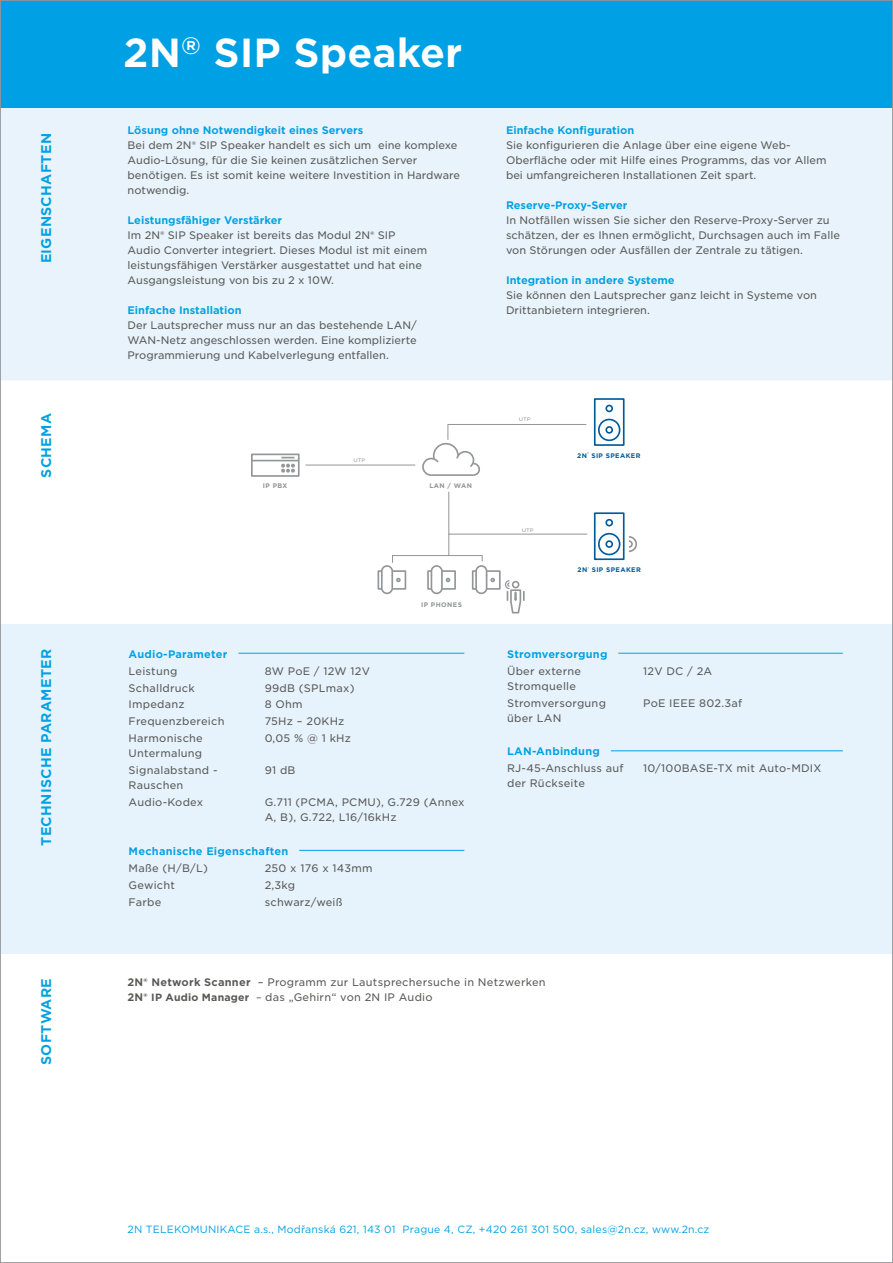
<style>
.page{position:relative;width:893px;height:1263px;background:#fff}
.page>*{position:absolute;margin:0;border:0;box-sizing:border-box;transform-origin:0 0}
.t1{font:700 39px "Gotham S Sm";color:#fff}
.t2{font:700 13.5px "Gotham S Sm";letter-spacing:.02em;color:#00a1e4}
.t3{font:10.5px/15px "Gotham S Sm";color:#585856}
.t4{font:10.5px/15px "Gotham S Sm";letter-spacing:.02em;color:#585856}
.t5{font:700 10.5px "Gotham S Sm";color:#00a1e4}
.t6{font:10.5px "Gotham";letter-spacing:.02em;color:#00a1e4}
.t7{font:700 10.5px "Gotham S Sm";letter-spacing:.02em;color:#00a1e4}
.t8{font:700 6.6px "Gotham";letter-spacing:.06em;color:#005a9c}
.t9{font:700 6.6px "Gotham";letter-spacing:.06em;color:#929595}
.t10{font:4.8px "Gotham S Sm";color:#939598;scale:1.13 1}
.s1{font-weight:700}
.s2{font-family:"Gotham";font-weight:700}
.s3{font-family:"Gotham"}
</style>
<div class="page">
<div style="left:2px;top:107px;width:889px;height:273px;background:#e9f3fb"></div>
<div style="left:0;top:624px;width:893px;height:329px;background:#e7f3fc"></div>
<hr style="left:238px;top:653px;width:226px;height:1px;background:#00a1e4">
<hr style="left:299px;top:850px;width:165px;height:1px;background:#00a1e4">
<hr style="left:618px;top:653px;width:225px;height:1px;background:#00a1e4">
<hr style="left:611px;top:750px;width:232px;height:1px;background:#00a1e4">
<div style="left:0;top:0;width:893px;height:107px;background:#00a1e4"></div>
<div style="left:251px;top:453px;width:49px;height:24px;border:2px solid #939598"></div>
<hr style="left:252px;top:460px;width:46px;height:1px;background:#939598">
<svg style="left:281px;top:457px;width:14px;height:1px"></svg>
<svg style="left:281px;top:464px;width:14px;height:9px"></svg>
<div style="left:605px;top:405px;width:8px;height:7px;border:2px solid #005a9c;border-radius:50%"></div>
<div style="left:605px;top:426px;width:8px;height:8px;border:2px solid #005a9c;border-radius:50%"></div>
<div style="left:594px;top:398px;width:31px;height:48px;border:2px solid #005a9c"></div>
<div style="left:598px;top:419px;width:22px;height:22px;border:2px solid #005a9c;border-radius:50%"></div>
<div style="left:605px;top:519px;width:8px;height:7px;border:2px solid #005a9c;border-radius:50%"></div>
<div style="left:605px;top:540px;width:8px;height:8px;border:2px solid #005a9c;border-radius:50%"></div>
<div style="left:594px;top:512px;width:31px;height:48px;border:2px solid #005a9c"></div>
<div style="left:598px;top:533px;width:22px;height:22px;border:2px solid #005a9c;border-radius:50%"></div>
<svg style="left:629px;top:536px;width:8px;height:17px"></svg>
<div style="left:378px;top:570px;width:5px;height:20px;border:2px solid #939598"></div>
<hr style="left:305px;top:464px;width:110px;height:1px;background:#939598">
<svg style="left:422px;top:424px;width:165px;height:52px"></svg>
<svg style="left:380px;top:491px;width:208px;height:123px"></svg>
<p class="t2" style="left:37px;top:263px;width:132px;rotate:-90deg">EIGENSCHAFTEN</p>
<p class="t2" style="left:37px;top:478px;width:66px;rotate:-90deg">SCHEMA</p>
<p class="t2" style="left:37px;top:846px;width:199px;rotate:-90deg">TECHNISCHE PARAMETER</p>
<p class="t2" style="left:37px;top:1065px;width:89px;rotate:-90deg">SOFTWARE</p>
<h1 class="t1" style="left:123px;top:25px;width:341px">2N<sup>®</sup> SIP Speaker</h1>
<p class="t5" style="left:128px;top:122px;width:237px">Lösung ohne Notwendigkeit eines Servers</p>
<p class="t3" style="left:128px;top:137px;width:334px">Bei dem 2N® SIP Speaker handelt es sich um eine komplexe Audio-Lösung, für die Sie keinen zusätzlichen Server benötigen. Es ist somit keine weitere Investition in Hardware notwendig.</p>
<p class="t5" style="left:128px;top:213px;width:156px">Leistungsfähiger Verstärker</p>
<p class="t3" style="left:128px;top:227px;width:301px">Im 2N® SIP Speaker ist bereits das Modul 2N® SIP Audio Converter integriert. Dieses Modul ist mit einem leistungsfähigen Verstärker ausgestattet und hat eine Ausgangsleistung von bis zu 2 x 10W.</p>
<p class="t5" style="left:128px;top:303px;width:116px">Einfache Installation</p>
<p class="t3" style="left:128px;top:317px;width:291px;text-align:justify">Der Lautsprecher muss nur an das bestehende LAN/ WAN-Netz angeschlossen werden. Eine komplizierte Programmierung und Kabelverlegung entfallen.</p>
<p class="t10" style="left:354px;top:457px;width:12px">UTP</p>
<p class="t9" style="left:263px;top:481px;width:26px">IP PBX</p>
<p class="t9" style="left:429px;top:481px;width:44px">LAN / WAN</p>
<p class="t9" style="left:421px;top:600px;width:42px">IP PHONES</p>
<p class="t7" style="left:129px;top:647px;width:100px">Audio-Parameter</p>
<p class="t4" style="left:129px;top:663px;width:50px">Leistung</p>
<p class="t4" style="left:265px;top:663px;width:107px">8W PoE / 12W 12V</p>
<p class="t4" style="left:129px;top:680px;width:68px">Schalldruck</p>
<p class="t4" style="left:265px;top:680px;width:91px">99dB (SPLmax)</p>
<p class="t4" style="left:129px;top:697px;width:58px">Impedanz</p>
<p class="t3" style="left:265px;top:697px;width:39px">8 Ohm</p>
<p class="t4" style="left:129px;top:714px;width:97px">Frequenzbereich</p>
<p class="t4" style="left:265px;top:714px;width:81px">75Hz – 20KHz</p>
<p class="t4" style="left:129px;top:731px;width:76px">Harmonische<br>Untermalung</p>
<p class="t3" style="left:265px;top:731px;width:88px">0,05 % @ 1 kHz</p>
<p class="t4" style="left:129px;top:762px;width:90px">Signalabstand -<br>Rauschen</p>
<p class="t3" style="left:265px;top:762px;width:32px">91 dB</p>
<p class="t4" style="left:129px;top:794px;width:76px">Audio-Kodex</p>
<p class="t4" style="left:265px;top:794px;width:201px">G.711 (PCMA, PCMU), G.729 (Annex<br>A, B), G.722, L16/16kHz</p>
<p class="t7" style="left:129px;top:844px;width:161px">Mechanische Eigenschaften</p>
<p class="t3" style="left:129px;top:860px;width:81px">Maße (H/B/L)</p>
<p class="t4" style="left:265px;top:860px;width:109px">250 x 176 x 143mm</p>
<p class="t4" style="left:129px;top:877px;width:48px">Gewicht</p>
<p class="t3" style="left:265px;top:877px;width:32px">2,3kg</p>
<p class="t3" style="left:129px;top:894px;width:34px">Farbe</p>
<p class="t4" style="left:265px;top:894px;width:79px">schwarz/weiß</p>
<p class="t5" style="left:506px;top:123px;width:130px">Einfache Konfiguration</p>
<p class="t3" style="left:506px;top:137px;width:322px">Sie konfigurieren die Anlage über eine eigene Web-<br>Oberfläche oder mit Hilfe eines Programms, das vor Allem bei umfangreicheren Installationen Zeit spart.</p>
<p class="t5" style="left:506px;top:198px;width:123px">Reserve-Proxy-Server</p>
<p class="t3" style="left:506px;top:212px;width:335px">In Notfällen wissen Sie sicher den Reserve-Proxy-Server zu schätzen, der es Ihnen ermöglicht, Durchsagen auch im Falle von Störungen oder Ausfällen der Zentrale zu tätigen.</p>
<p class="t5" style="left:506px;top:273px;width:170px">Integration in andere Systeme</p>
<p class="t3" style="left:506px;top:287px;width:313px">Sie können den Lautsprecher ganz leicht in Systeme von<br>Drittanbietern integrieren.</p>
<p class="t10" style="left:519px;top:416px;width:12px">UTP</p>
<p class="t10" style="left:522px;top:527px;width:12px">UTP</p>
<p class="t8" style="left:577px;top:451px;width:65px">2N<sup>®</sup> SIP SPEAKER</p>
<p class="t8" style="left:577px;top:565px;width:65px">2N<sup>®</sup> SIP SPEAKER</p>
<p class="t7" style="left:507px;top:647px;width:102px">Stromversorgung</p>
<p class="t4" style="left:507px;top:663px;width:76px">Über externe<br>Stromquelle</p>
<p class="t3" style="left:643px;top:663px;width:71px">12V DC / 2A</p>
<p class="t4" style="left:507px;top:695px;width:100px">Stromversorgung über LAN</p>
<p class="t4" style="left:643px;top:695px;width:100px">PoE IEEE 802.3af</p>
<p class="t7" style="left:507px;top:744px;width:94px">LAN-Anbindung</p>
<p class="t4" style="left:507px;top:761px;width:118px">RJ-45-Anschluss auf der Rückseite</p>
<p class="t4" style="left:643px;top:761px;width:180px">10/100BASE-TX mit Auto-MDIX</p>
<p class="t4" style="left:128px;top:975px;width:420px"><span class="s1">2N® Network Scanner</span> – Programm zur Lautsprechersuche in Netzwerken<br><span class="s1">2N®</span> <span class="s2">IP Audio Manager</span> <span class="s3">–</span> das „Gehirn“ von 2N IP Audio</p>
<p class="t6" style="left:128px;top:1223px;width:583px">2N TELEKOMUNIKACE a.s., Modřanská 621, 143 01 Prague 4, CZ, +420 261 301 500, sales@2n.cz, www.2n.cz</p>
</div>
